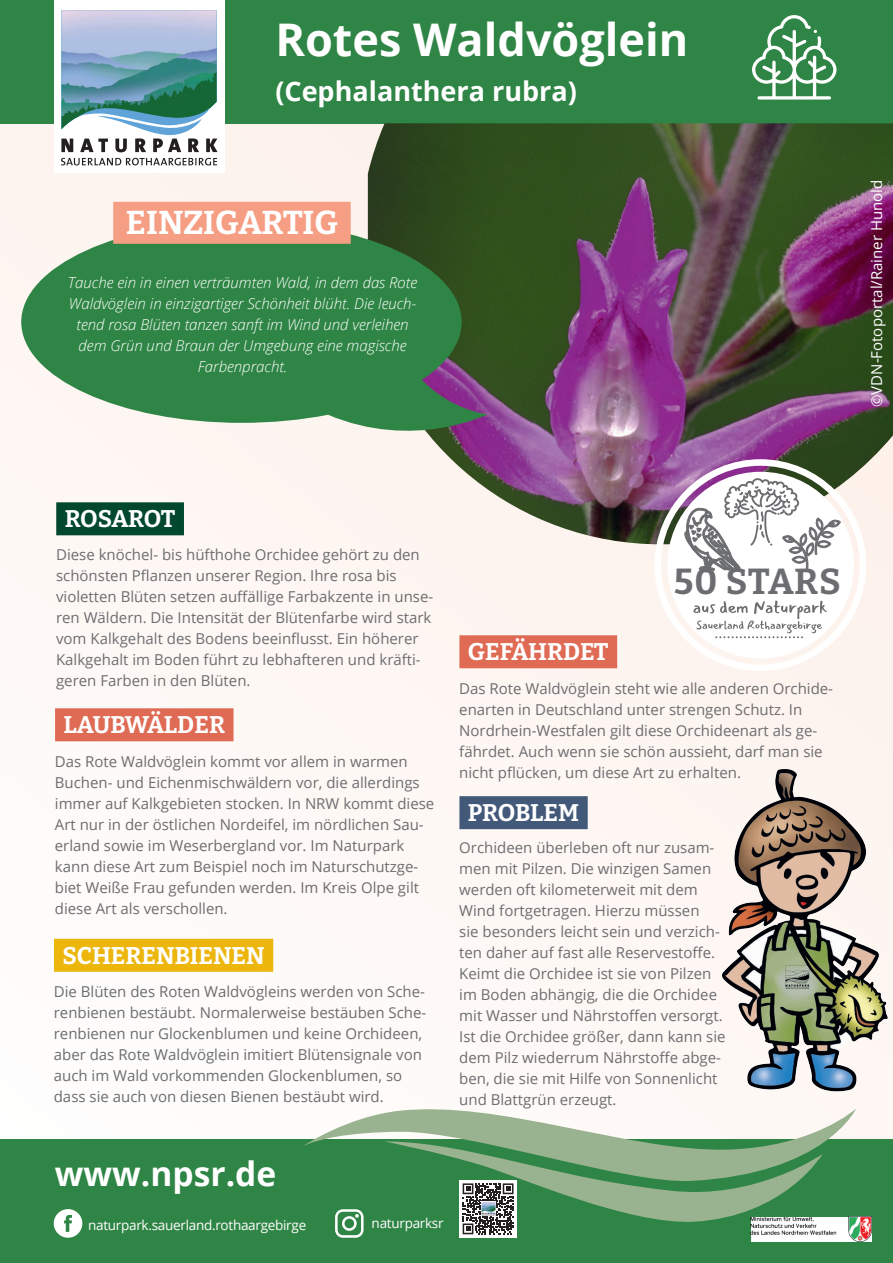
<style>
.page{position:relative;width:893px;height:1263px;background:#fef8f5}
.page>*{position:absolute;margin:0;border:0;box-sizing:border-box;transform-origin:0 0}
.t1{font:700 45px "Open Sans";color:#fff}
.t2{font:700 36.15px "Bitter";letter-spacing:.01em;color:#6c6d70}
.t3{font:700 33.6px "Open Sans";color:#fff}
.t4{font:700 33px "Bitter";letter-spacing:-.015em;color:#fff}
.t5{font:700 27px "Open Sans";color:#fff}
.t6{font:700 24px "Bitter";letter-spacing:-.005em;color:#fff}
.t7{font:15px/21px "Open Sans";color:#6c6d70}
.t8{font:italic 300 15px/21px "Open Sans";color:#fff;text-align:center}
.t9{font:15px "Open Sans";color:#fff}
.t10{font:13.5px "Open Sans";letter-spacing:-.02em;color:#fff}
</style>
<div class="page">
<div style="left:0;top:0;width:893px;height:123px;background:#2f8545"></div>
<div style="left:54px;top:3px;width:170px;height:170px;background:#fff"></div>
<svg style="left:61px;top:158px;width:156px;height:7px"></svg>
<svg style="left:61px;top:10px;width:157px;height:142px"></svg>
<hr style="left:54px;top:0;width:170px;height:3px;background:#fff">
<div style="left:0;top:1140px;width:893px;height:123px;background:#2f8545"></div>
<img style="left:751px;top:1217px;width:121px;height:24px">
<svg style="left:54px;top:1209px;width:28px;height:29px"></svg>
<svg style="left:335px;top:1209px;width:29px;height:29px"></svg>
<svg style="left:459px;top:1234px;width:58px;height:4px"></svg>
<svg style="left:303px;top:1109px;width:553px;height:37px"></svg>
<svg style="left:384px;top:1140px;width:439px;height:94px"></svg>
<svg style="left:752px;top:15px;width:84px;height:85px"></svg>
<img style="left:368px;top:123px;width:525px;height:421px">
<svg style="left:21px;top:221px;width:466px;height:230px;fill:#2f8545"></svg>
<svg style="left:654px;top:459px;width:212px;height:180px"></svg>
<div style="left:56px;top:502px;width:128px;height:33px;background:#02482e"></div>
<div style="left:459px;top:635px;width:158px;height:33px;background:#df6b55"></div>
<div style="left:55px;top:708px;width:179px;height:33px;background:#df6b55"></div>
<div style="left:54px;top:939px;width:219px;height:33px;background:#ecb60d"></div>
<div style="left:113px;top:202px;width:238px;height:42px;background:#f69e83"></div>
<div style="left:459px;top:796px;width:129px;height:33px;background:#43597a"></div>
<img style="left:668px;top:769px;width:220px;height:351px">
<h1 class="t1" style="left:275px;top:7px;width:415px">Rotes Waldvöglein</h1>
<h3 class="t5" style="left:275px;top:72px;width:303px">(Cephalanthera rubra)</h3>
<h3 class="t4" style="left:126px;top:201px;width:211px">EINZIGARTIG</h3>
<p class="t8" style="left:68px;top:272px;width:351px">Tauche ein in einen verträumten Wald, in dem das Rote Waldvöglein in einzigartiger Schönheit blüht. Die leuch&shy;tend rosa Blüten tanzen sanft im Wind und verleihen dem Grün und Braun der Umgebung eine magische Farbenpracht.</p>
<p class="t9" style="left:866px;top:407px;width:229px;rotate:-90deg">©VDN-Fotoportal/Rainer Hunold</p>
<h3 class="t6" style="left:65px;top:504px;width:112px">ROSAROT</h3>
<p class="t7" style="left:56px;top:543px;width:379px">Diese knöchel- bis hüfthohe Orchidee gehört zu den schönsten Pflanzen unserer Region. Ihre rosa bis violetten Blüten setzen auffällige Farbakzente in unse&shy;ren Wäldern. Die Intensität der Blütenfarbe wird stark vom Kalkgehalt des Bodens beeinflusst. Ein höherer Kalkgehalt im Boden führt zu lebhafteren und kräfti&shy;geren Farben in den Blüten.</p>
<h3 class="t6" style="left:64px;top:710px;width:163px">LAUBWÄLDE R</h3>
<p class="t7" style="left:55px;top:750px;width:381px">Das Rote Waldvöglein kommt vor allem in warmen Buchen- und Eichenmischwäldern vor, die allerdings immer auf Kalkgebieten stocken. In NRW kommt diese Art nur in der östlichen Nordeifel, im nördlichen Sau&shy;erland sowie im Weserbergland vor. Im Naturpark kann diese Art zum Beispiel noch im Naturschutzge&shy;biet Weiße Frau gefunden werden. Im Kreis Olpe gilt diese Art als verschollen.</p>
<h3 class="t6" style="left:62px;top:940px;width:204px">SCHERENBIENEN</h3>
<p class="t7" style="left:54px;top:981px;width:374px">Die Blüten des Roten Waldvögleins werden von Sche&shy;renbienen bestäubt. Normalerweise bestäuben Sche&shy;renbienen nur Glockenblumen und keine Orchideen, aber das Rote Waldvöglein imitiert Blütensignale von auch im Wald vorkommenden Glockenblumen, so dass sie auch von diesen Bienen bestäubt wird.</p>
<h3 class="t6" style="left:468px;top:637px;width:141px">GEFÄHRDET</h3>
<h2 class="t2" style="left:674px;top:558px;width:169px">50 STARS</h2>
<p class="t7" style="left:459px;top:677px;width:375px">Das Rote Waldvöglein steht wie alle anderen Orchide&shy;enarten in Deutschland unter strengen Schutz. In Nordrhein-Westfalen gilt diese Orchideenart als ge&shy;fährdet. Auch wenn sie schön aussieht, darf man sie nicht pflücken, um diese Art zu erhalten.</p>
<h3 class="t6" style="left:468px;top:798px;width:31px">PROBL</h3>
<h3 class="t6" style="left:544px;top:798px;width:37px">EM</h3>
<p class="t7" style="left:459px;top:836px;width:268px">Orchideen überleben oft nur zusam&shy;men mit Pilzen. Die winzigen Samen werden oft kilometerweit mit dem Wind fortgetragen. Hierzu müssen<br>sie besonders leicht sein und verzich&shy;ten daher auf fast alle Reservestoffe.<br>Keimt die Orchidee ist sie von Pilzen im Boden abhängig, die die Orchidee mit Wasser und Nährstoffen versorgt.<br>Ist die Orchidee größer, dann kann sie dem Pilz wiederrum Nährstoffe abge&shy;ben, die sie mit Hilfe von Sonnenlicht und Blattgrün erzeugt.</p>
<h3 class="t3" style="left:55px;top:1150px;width:223px">www.npsr.de</h3>
<p class="t10" style="left:88px;top:1216px;width:220px">naturpark.sauerland.rothaargebirge</p>
<p class="t10" style="left:372px;top:1214px;width:73px">naturparksr</p>
</div>
